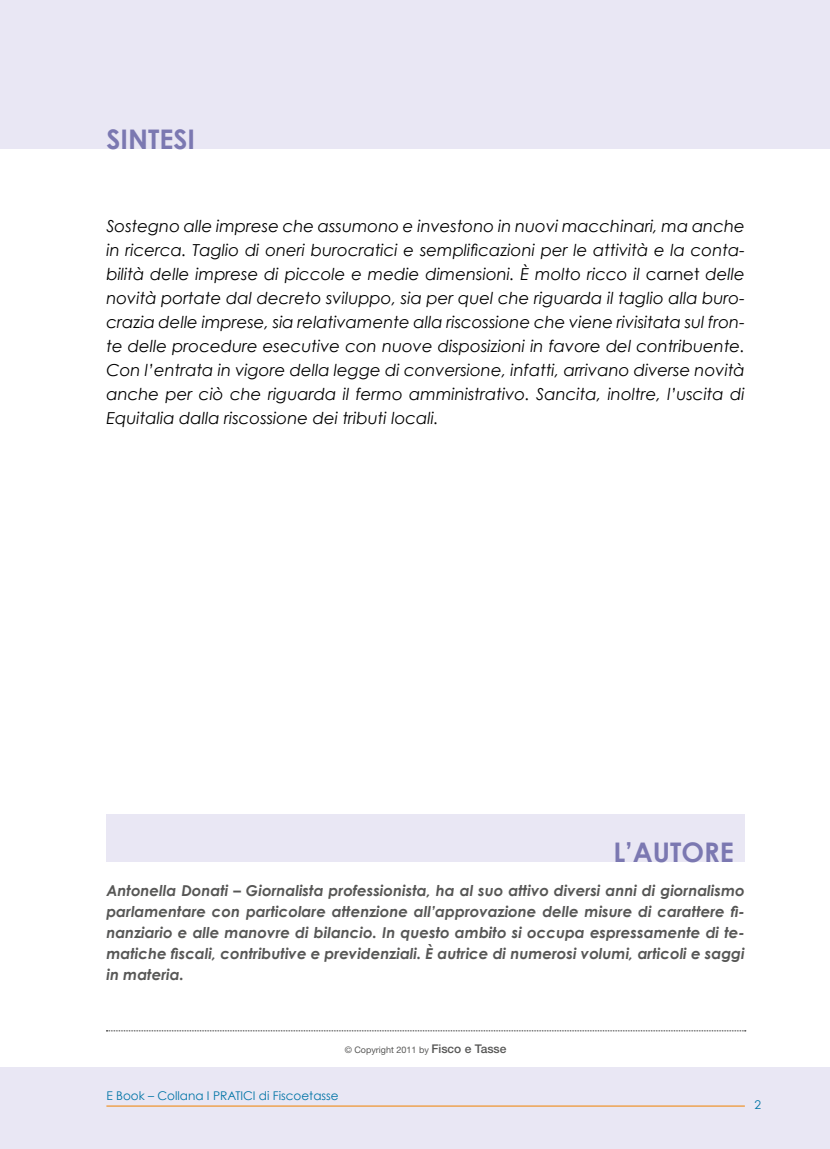
<style>
.page{position:relative;width:830px;height:1149px;background:#fff}
.page>*{position:absolute;margin:0;border:0;box-sizing:border-box;transform-origin:0 0}
.t1{font:700 27px "Century Gothic";color:#7b78b1}
.t2{font:italic 16.5px/24px "Century Gothic";color:#000;text-align:justify}
.t3{font:italic 700 15px/21px "Century Gothic";color:#575756;text-align:justify}
.t4{font:12px "Century Gothic";color:#0074a6}
.t5{font:9px "Helvetica Neue LT Std";color:#575756}
.s1{font-style:normal}
.s2{font-weight:500;font-size:12px}
</style>
<div class="page">
<div style="left:0;top:0;width:829px;height:149px;background:#e9e7f4"></div>
<div style="left:0;top:1067px;width:829px;height:81px;background:#e9e7f4"></div>
<hr style="left:106px;top:1105px;width:638px;height:1px;background:#f08100">
<div style="left:106px;top:814px;width:638px;height:47px;background:#e9e7f4"></div>
<svg style="left:106px;top:1030px;width:639px;height:1px"></svg>
<h1 class="t1" style="left:106px;top:122px;width:90px">SINTESI</h1>
<p class="t2" style="left:106px;top:214px;width:639px">Sostegno alle imprese che assumono e investono in nuovi macchinari, ma anche in ricerca. Taglio di oneri burocratici e semplificazioni per le attività e la conta&shy;bilità delle imprese di piccole e medie dimensioni. È molto ricco il <span class="s1">carnet</span> delle novità portate dal decreto sviluppo, sia per quel che riguarda il taglio alla buro&shy;crazia delle imprese, sia relativamente alla riscossione che viene rivisitata sul fron&shy;te delle procedure esecutive con nuove disposizioni in favore del contribuente.<br>Con l’entrata in vigore della legge di conversione, infatti, arrivano diverse novità anche per ciò che riguarda il fermo amministrativo. Sancita, inoltre, l’uscita di Equitalia dalla riscossione dei tributi locali.</p>
<h1 class="t1" style="left:613px;top:834px;width:122px">L’AUTORE</h1>
<p class="t3" style="left:106px;top:879px;width:639px">Antonella Donati – Giornalista professionista, ha al suo attivo diversi anni di giornalismo parlamentare con particolare attenzione all’approvazione delle misure di carattere fi&shy;nanziario e alle manovre di bilancio. In questo ambito si occupa espressamente di te&shy;matiche fiscali, contributive e previdenziali. è autrice di numerosi volumi, articoli e saggi in materia.</p>
<p class="t5" style="left:344px;top:1044px;width:163px">© Copyright 2011 by <span class="s2">Fisco e Tasse</span></p>
<p class="t4" style="left:106px;top:1088px;width:234px">E Book – Collana I PRATICI di Fiscoetasse</p>
<p class="t4" style="left:754px;top:1097px;width:8px">2</p>
</div>
